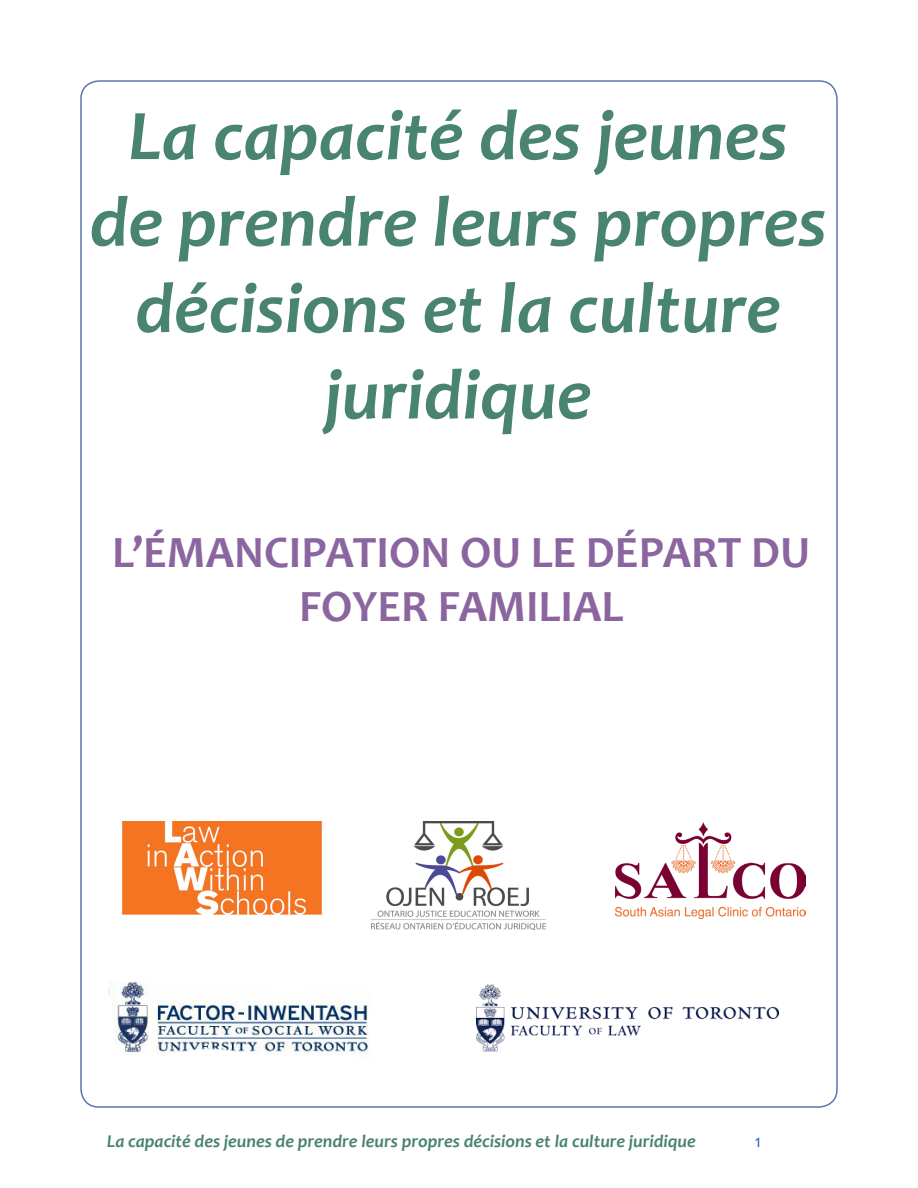
<style>
.page{position:relative;width:918px;height:1188px;background:#fff}
.page>*{position:absolute;margin:0;border:0;box-sizing:border-box;transform-origin:0 0}
.Paragraph_Style_4{font:italic 700 72px/86.4px "Candara";color:#49846e;text-align:center}
.Resources_Heading_1{font:700 45px/54px "Candara";color:#8b659f;text-align:center}
.t1{font:italic 700 18px "Candara";color:#49846e}
.t2{font:18px "Candara";color:#2972b9}
</style>
<div class="page">
<img style="left:476px;top:984px;width:303px;height:68px">
<img style="left:372px;top:822px;width:173px;height:108px">
<img style="left:123px;top:822px;width:198px;height:93px">
<img style="left:108px;top:981px;width:266px;height:76px">
<img style="left:615px;top:823px;width:191px;height:95px">
<p class="Paragraph_Style_4" style="left:89px;top:92px;width:739px">La capacité des jeunes de prendre leurs propres décisions et la culture juridique</p>
<p class="Resources_Heading_1" style="left:112px;top:525px;width:699px">L’ÉMANCIPATION OU LE DÉPART DU<br>FOYER FAMILIAL</p>
<p class="t1" style="left:107px;top:1130px;width:590px">La capacité des jeunes de prendre leurs propres décisions et la culture juridique</p>
<p class="t2" style="left:755px;top:1130px;width:8px">1</p>
</div>
